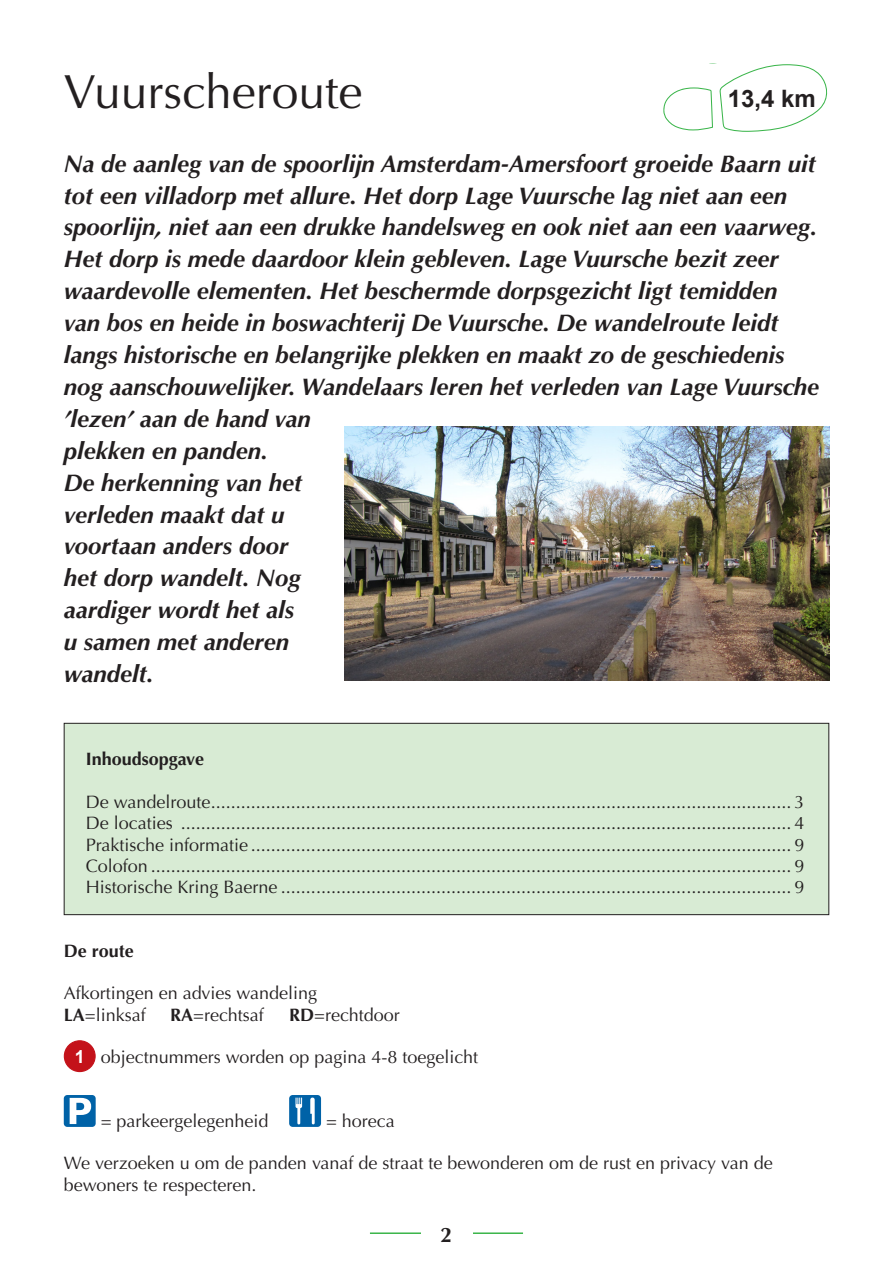
<style>
.page{position:relative;width:893px;height:1263px;background:#fff}
.page>*{position:absolute;margin:0;border:0;box-sizing:border-box;transform-origin:0 0}
.Kop{font:48px "Optima";color:#231f20}
.Intro_vet_cursief{font:italic 700 24px/32px "Optima";color:#231f20}
.Plat{font:700 24px "Arial";color:#231f20}
.t1{font:700 21px "Optima";color:#231f20}
.Inhoud{font:18px "Optima";color:#231f20}
.Plat-2{font:18px "Optima";color:#231f20}
.Plat_zonder_inspring{font:18px/21.3px "Optima";color:#231f20}
.Tussenkop{font:700 18px "Optima";color:#231f20}
.Nummer_diap_objectom{font:700 18px "Arial";color:#fff}
.s1{font-weight:700}
</style>
<div class="page">
<hr style="left:370px;top:1232px;width:153px;height:2px;background:#3ab54a">
<div style="left:421px;top:1199px;width:51px;height:43px;background:#fff"></div>
<svg style="left:663px;top:87px;width:50px;height:43px"></svg>
<svg style="left:719px;top:64px;width:109px;height:68px"></svg>
<div style="left:64px;top:723px;width:765px;height:192px;background:#d8ebd4"></div>
<div style="left:64px;top:723px;width:765px;height:192px;border:1px solid #231f20"></div>
<div style="left:64px;top:1041px;width:31px;height:30px;background:#c4121a;border-radius:50%"></div>
<div style="left:64px;top:1040px;width:32px;height:32px;border:1px solid #c4121a;border-radius:50%"></div>
<div style="left:64px;top:1095px;width:32px;height:32px;background:#0062a7;border-radius:4px"></div>
<svg style="left:70px;top:1098px;width:21px;height:26px"></svg>
<div style="left:289px;top:1095px;width:32px;height:32px;background:#0062a7;border-radius:4px"></div>
<svg style="left:295px;top:1097px;width:7px;height:27px"></svg>
<svg style="left:310px;top:1097px;width:5px;height:27px"></svg>
<img style="left:345px;top:426px;width:484px;height:254px">
<p class="Kop" style="left:64px;top:64px;width:300px">Vuurscheroute</p>
<p class="Plat" style="left:728px;top:83px;width:90px">13,4 km</p>
<p class="Intro_vet_cursief" style="left:64px;top:148px;width:757px">Na de aanleg van de spoorlijn Amsterdam-Amersfoort groeide Baarn uit tot een villadorp met allure. Het dorp Lage Vuursche lag niet aan een spoorlijn, niet aan een drukke handelsweg en ook niet aan een vaarweg.<br>Het dorp is mede daardoor klein gebleven. Lage Vuursche bezit zeer waardevolle elementen. Het beschermde dorpsgezicht ligt temidden van bos en heide in boswachterij De Vuursche. De wandelroute leidt langs historische en belangrijke plekken en maakt zo de geschiedenis nog aanschouwelijker. Wandelaars leren het verleden van Lage Vuursche ’lezen’ aan de hand van<br>plekken en panden.<br>De herkenning van het<br>verleden maakt dat u<br>voortaan anders door<br>het dorp wandelt. Nog<br>aardiger wordt het als<br>u samen met anderen<br>wandelt.</p>
<p class="Tussenkop" style="left:86px;top:749px;width:120px">Inhoudsopgave</p>
<p class="Inhoud" style="left:86px;top:791px;width:720px">De wandelroute.................................................................................................................... 3</p>
<p class="Inhoud" style="left:86px;top:813px;width:720px">De locaties .......................................................................................................................... 4</p>
<p class="Inhoud" style="left:86px;top:834px;width:720px">Praktische informatie ............................................................................................................ 9</p>
<p class="Inhoud" style="left:86px;top:855px;width:720px">Colofon ................................................................................................................................ 9</p>
<p class="Inhoud" style="left:86px;top:876px;width:720px">Historische Kring Baerne ...................................................................................................... 9</p>
<p class="Tussenkop" style="left:64px;top:940px;width:72px">De route</p>
<p class="Plat-2" style="left:64px;top:983px;width:255px">Afkortingen en advies wandeling</p>
<p class="Plat-2" style="left:64px;top:1004px;width:83px"><span class="s1">LA</span>=linksaf</p>
<p class="Plat-2" style="left:170px;top:1004px;width:95px"><span class="s1">RA</span>=rechtsaf</p>
<p class="Plat-2" style="left:289px;top:1004px;width:112px"><span class="s1">RD</span>=rechtdoor</p>
<p class="Nummer_diap_objectom" style="left:75px;top:1044px;width:12px">1</p>
<p class="Plat-2" style="left:101px;top:1046px;width:379px">objectnummers worden op pagina 4-8 toegelicht</p>
<p class="Plat-2" style="left:101px;top:1110px;width:169px">= parkeergelegenheid</p>
<p class="Plat-2" style="left:326px;top:1110px;width:70px">= horeca</p>
<p class="Plat_zonder_inspring" style="left:64px;top:1153px;width:710px">We verzoeken u om de panden vanaf de straat te bewonderen om de rust en privacy van de bewoners te respecteren.</p>
<p class="t1" style="left:441px;top:1222px;width:13px">2</p>
</div>
